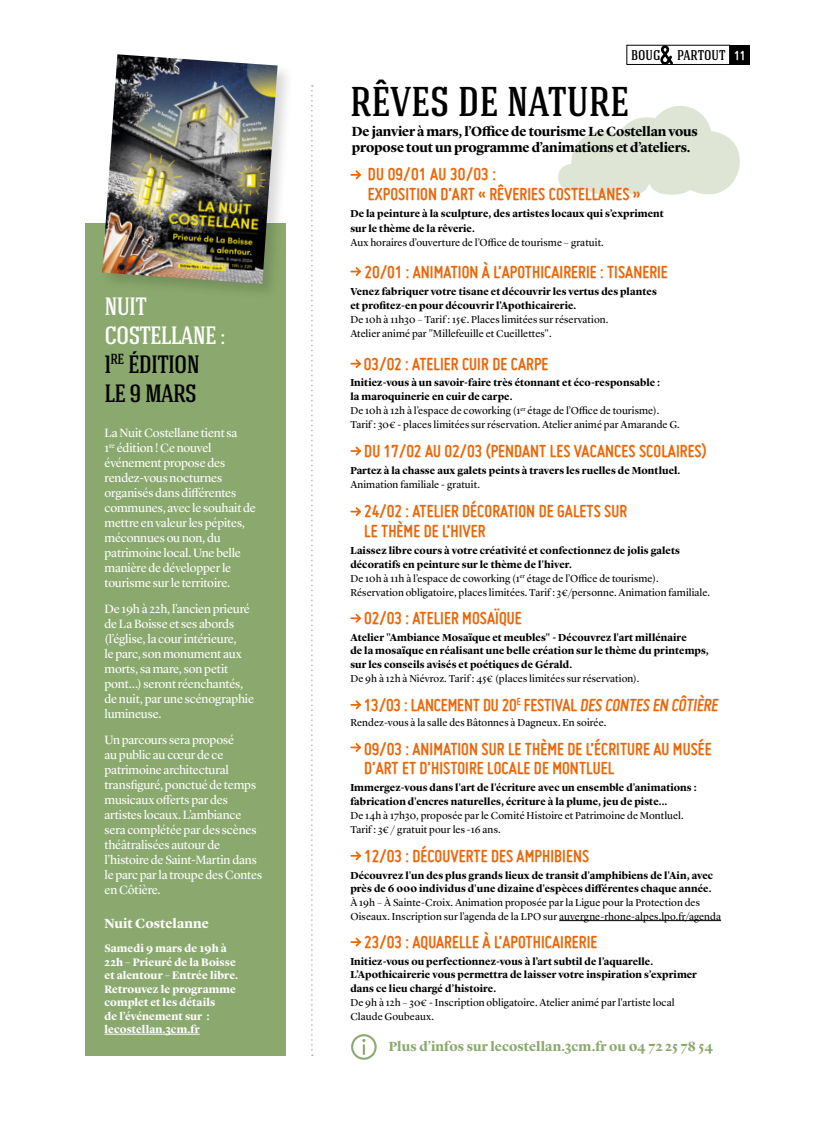
<style>
.page{position:relative;width:815px;height:1134px;background:#fff}
.page>*{position:absolute;margin:0;border:0;box-sizing:border-box;transform-origin:0 0}
.t1{font:500 41.5px "Hagin Caps";color:#000}
.t2{font:500 25px/28.8px "Hagin Caps";letter-spacing:-.03em;color:#fff}
.t3{font:700 18.62px/19.9px "Miso";letter-spacing:.005em;color:#ec6608}
.t4{font:500 14px "Hagin Caps";color:#000}
.t5{font:700 13.75px/16.2px "Lyon Display";letter-spacing:-.01em;color:#000}
.t6{font:700 13.75px "Lyon Display";letter-spacing:.01em;color:#8ba96e}
.t7{font:700 13.75px "Lyon Display";letter-spacing:.005em;color:#fff}
.t8{font:12.5px/15px "Lyon Display";letter-spacing:-.01em;color:#fff}
.t9{font:700 11.25px/13.5px "Lyon Display";letter-spacing:.01em;color:#fff}
.t10{font:10.5px/14px "Lyon Display";letter-spacing:.01em;color:#000}
.t11{font:700 10.5px/12.6px "Lyon Display";letter-spacing:.01em;color:#000}
.s1{color:#000}
.s2{font-family:"Miso";font-weight:700;color:#fff}
.s3{font-weight:700}
</style>
<div class="page">
<svg style="left:558px;top:106px;width:182px;height:89px"></svg>
<div style="left:626px;top:45px;width:104px;height:20px;border:1px solid #000"></div>
<svg style="left:660px;top:45px;width:13px;height:20px"></svg>
<div style="left:730px;top:45px;width:20px;height:20px;background:#000"></div>
<div style="left:85px;top:224px;width:201px;height:832px;background:#8ba96e"></div>
<hr style="left:559px;top:920px;width:162px;height:1px;background:#000">
<svg style="left:351px;top:170px;width:10px;height:10px"></svg>
<svg style="left:351px;top:267px;width:10px;height:9px"></svg>
<svg style="left:351px;top:359px;width:10px;height:9px"></svg>
<svg style="left:351px;top:446px;width:10px;height:10px"></svg>
<svg style="left:351px;top:507px;width:10px;height:9px"></svg>
<svg style="left:351px;top:613px;width:10px;height:10px"></svg>
<svg style="left:351px;top:700px;width:10px;height:10px"></svg>
<svg style="left:351px;top:743px;width:10px;height:9px"></svg>
<svg style="left:351px;top:851px;width:10px;height:10px"></svg>
<svg style="left:351px;top:937px;width:10px;height:10px"></svg>
<hr style="left:105px;top:1034px;width:95px;height:1px;background:#fff">
<svg style="left:311px;top:85px;width:2px;height:971px"></svg>
<div style="left:100px;top:52px;width:194px;height:248px;background:#000;opacity:.15"></div>
<img style="left:102px;top:54px;width:176px;height:230px">
<div style="left:351px;top:1034px;width:26px;height:26px;border:2px solid #8ba96e;border-radius:50%"></div>
<svg style="left:362px;top:1039px;width:3px;height:16px"></svg>
<h2 class="t2" style="left:105px;top:291px;width:123px">NUIT<br>COSTELLANE :<br><span class="s1">1</span><sup>RE</sup> <span class="s1">ÉDITION<br>LE 9 MARS</span></h2>
<p class="t8" style="left:105px;top:425px;width:153px">La Nuit Costellane tient sa<br>1<sup>re</sup> édition ! Ce nouvel événement propose des rendez-vous nocturnes organisés dans différentes communes, avec le souhait de mettre en valeur les pépites, méconnues ou non, du patrimoine local. Une belle manière de développer le tourisme sur le territoire.</p>
<p class="t8" style="left:105px;top:600px;width:151px">De 19h à 22h, l’ancien prieuré de La Boisse et ses abords (l’église, la cour intérieure,<br>le parc, son monument aux morts, sa mare, son petit pont…) seront réenchantés, de nuit, par une scénographie lumineuse.</p>
<p class="t8" style="left:105px;top:731px;width:159px">Un parcours sera proposé<br>au public au cœur de ce patrimoine architectural transfiguré, ponctué de temps musicaux offerts par des artistes locaux. L’ambiance sera complétée par des scènes théâtralisées autour de l’histoire de Saint-Martin dans le parc par la troupe des Contes en Côtière.</p>
<h3 class="t7" style="left:105px;top:913px;width:106px">Nuit Costelanne</h3>
<p class="t9" style="left:105px;top:941px;width:135px">Samedi 9 mars de 19h à<br>22h – Prieuré de la Boisse et alentour – Entrée libre.<br>Retrouvez le programme complet et les détails<br>de l’événement sur : lecostellan.3cm.fr</p>
<h3 class="t4" style="left:631px;top:46px;width:116px">BOUG PARTOUT <span class="s2">11</span></h3>
<h1 class="t1" style="left:350px;top:75px;width:281px">RÊVES DE NATURE</h1>
<h3 class="t5" style="left:352px;top:122px;width:347px">De janvier à mars, l’Office de tourisme Le Costellan vous propose tout un programme d’animations et d’ateliers.</h3>
<h3 class="t3" style="left:368px;top:164px;width:274px">DU 09/01 AU 30/03 :<br>EXPOSITION D’ART « RÊVERIES COSTELLANES »</h3>
<p class="t11" style="left:350px;top:205px;width:315px;line-height:15.4px">De la peinture à la sculpture, des artistes locaux qui s’expriment sur le thème de la rêverie.</p>
<p class="t10" style="left:350px;top:235px;width:255px">Aux horaires d’ouverture de l’Office de tourisme – gratuit.</p>
<h3 class="t3" style="left:365px;top:262px;width:305px">20/01 : ANIMATION À L’APOTHICAIRERIE : TISANERIE</h3>
<p class="t11" style="left:350px;top:284px;width:308px;line-height:14px">Venez fabriquer votre tisane et découvrir les vertus des plantes et profitez-en pour découvrir l’Apothicairerie.</p>
<p class="t10" style="left:350px;top:312px;width:260px">De 10h à 11h30 – Tarif : 15€. Places limitées sur réservation.<br>Atelier animé par "Millefeuille et Cueillettes".</p>
<h3 class="t3" style="left:364px;top:353px;width:186px">03/02 : ATELIER CUIR DE CARPE</h3>
<p class="t10" style="left:350px;top:375px;width:331px"><span class="s3">Initiez-vous à un savoir-faire très étonnant et éco-responsable :<br>la maroquinerie en cuir de carpe.<br></span>De 10h à 12h à l’espace de coworking (1<sup>er</sup> étage de l’Office de tourisme).<br>Tarif : 30€ - places limitées sur réservation. Atelier animé par Amarande G.</p>
<h3 class="t3" style="left:364px;top:441px;width:344px">DU 17/02 AU 02/03 (PENDANT LES VACANCES SCOLAIRES)</h3>
<p class="t11" style="left:350px;top:463px;width:331px">Partez à la chasse aux galets peints à travers les ruelles de Montluel.</p>
<p class="t10" style="left:350px;top:477px;width:131px">Animation familiale - gratuit.</p>
<h3 class="t3" style="left:364px;top:501px;width:265px">24/02 : ATELIER DÉCORATION DE GALETS SUR<br>LE THÈME DE L’HIVER</h3>
<p class="t10" style="left:350px;top:542px;width:361px"><span class="s3">Laissez libre cours à votre créativité et confectionnez de jolis galets décoratifs en peinture sur le thème de l'hiver.<br></span>De 10h à 11h à l’espace de coworking (1<sup>er</sup> étage de l’Office de tourisme).<br>Réservation obligatoire, places limitées. Tarif : 3€/personne. Animation familiale.</p>
<h3 class="t3" style="left:364px;top:608px;width:159px">02/03 : ATELIER MOSAÏQUE</h3>
<p class="t11" style="left:350px;top:631px;width:360px">Atelier "Ambiance Mosaïque et meubles" - Découvrez l'art millénaire<br>de la mosaïque en réalisant une belle création sur le thème du printemps,</p>
<p class="t11" style="left:350px;top:657px;width:223px">sur les conseils avisés et poétiques de Gérald.</p>
<p class="t10" style="left:350px;top:671px;width:291px">De 9h à 12h à Niévroz. Tarif : 45€ (places limitées sur réservation).</p>
<h3 class="t3" style="left:364px;top:695px;width:358px">13/03 : LANCEMENT DU 20<sup>E</sup> FESTIVAL DES CONTES EN CÔTIÈRE</h3>
<p class="t10" style="left:350px;top:714px;width:257px">Rendez-vous à la salle des Bâtonnes à Dagneux. En soirée.</p>
<h3 class="t3" style="left:364px;top:738px;width:349px">09/03 : ANIMATION SUR LE THÈME DE L’ÉCRITURE AU MUSÉE<br>D’ART ET D’HISTOIRE LOCALE DE MONTLUEL</h3>
<p class="t11" style="left:350px;top:780px;width:348px;line-height:14px">Immergez-vous dans l'art de l'écriture avec un ensemble d'animations : fabrication d'encres naturelles, écriture à la plume, jeu de piste...</p>
<p class="t10" style="left:350px;top:808px;width:335px">De 14h à 17h30, proposée par le Comité Histoire et Patrimoine de Montluel.<br>Tarif : 3€ / gratuit pour les -16 ans.</p>
<h3 class="t3" style="left:364px;top:846px;width:227px">12/03 : DÉCOUVERTE DES AMPHIBIENS</h3>
<p class="t11" style="left:350px;top:868px;width:364px">Découvrez l'un des plus grands lieux de transit d'amphibiens de l'Ain, avec près de 6 000 individus d'une dizaine d'espèces différentes chaque année.</p>
<p class="t10" style="left:350px;top:894px;width:372px">À 19h – À Sainte-Croix. Animation proposée par la Ligue pour la Protection des<br>Oiseaux. Inscription sur l’agenda de la LPO sur auvergne-rhone-alpes.lpo.fr/agenda</p>
<h3 class="t3" style="left:364px;top:932px;width:235px">23/03 : AQUARELLE À L’APOTHICAIRERIE</h3>
<p class="t11" style="left:350px;top:954px;width:348px">Initiez-vous ou perfectionnez-vous à l’art subtil de l’aquarelle.<br>L’Apothicairerie vous permettra de laisser votre inspiration s’exprimer</p>
<p class="t11" style="left:350px;top:981px;width:147px">dans ce lieu chargé d’histoire.</p>
<p class="t10" style="left:350px;top:994px;width:326px">De 9h à 12h – 30€ - Inscription obligatoire. Atelier animé par l'artiste local<br>Claude Goubeaux.</p>
<h3 class="t6" style="left:389px;top:1036px;width:326px">Plus d’infos sur lecostellan.3cm.fr ou 04 72 25 78 54</h3>
</div>
